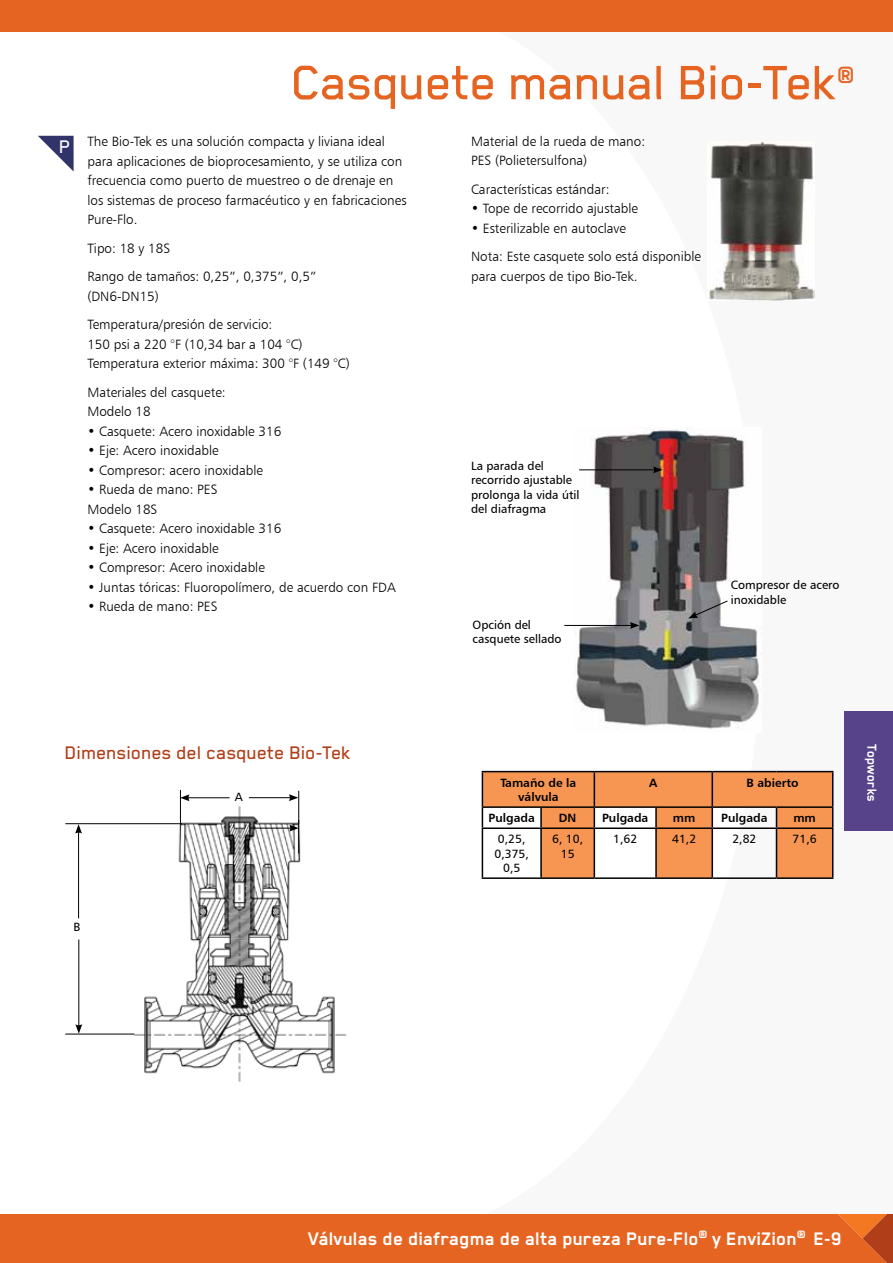
<style>
.page{position:relative;width:893px;height:1263px;background:#fff}
.page>*{position:absolute;margin:0;border:0;box-sizing:border-box;transform-origin:0 0}
.t1{font:500 55.5px "Blender Pro";letter-spacing:-.01em;color:#e66422}
.t2{font:700 21px "Blender Pro";color:#fff}
.t3{font:500 21px "Blender Pro";color:#b03f19}
.t4{font:500 21px "Blender Pro";color:#fff}
.t5{font:700 15px "Blender Pro";color:#fff}
.t6{font:13.5px/19.5px "Humanist 777 BT Light B";color:#000}
.t7{font:12px/14.4px "Humanist 777 BT Roman B";color:#000}
.t8{font:12px/14.4px "Humanist 777 BT Bold B";color:#000;text-align:center}
</style>
<div class="page">
<div style="left:0;top:1214px;width:893px;height:49px;background:#e66422"></div>
<div style="left:0;top:0;width:893px;height:32px;background:#e66422"></div>
<img style="left:574px;top:428px;width:187px;height:301px">
<img style="left:708px;top:141px;width:106px;height:159px">
<hr style="left:579px;top:469px;width:76px;height:1px;background:#000">
<svg style="left:653px;top:466px;width:10px;height:7px"></svg>
<svg style="left:688px;top:600px;width:40px;height:18px"></svg>
<hr style="left:78px;top:831px;width:1px;height:87px;background:#000">
<svg style="left:75px;top:824px;width:7px;height:10px"></svg>
<hr style="left:78px;top:939px;width:1px;height:87px;background:#000">
<svg style="left:75px;top:1024px;width:7px;height:10px"></svg>
<img style="left:130px;top:802px;width:217px;height:280px">
<hr style="left:564px;top:625px;width:68px;height:1px;background:#000">
<svg style="left:630px;top:622px;width:9px;height:7px"></svg>
<hr style="left:482px;top:771px;width:59px;height:1px;background:#000">
<hr style="left:541px;top:771px;width:53px;height:1px;background:#000">
<hr style="left:594px;top:771px;width:62px;height:1px;background:#000">
<hr style="left:656px;top:771px;width:56px;height:1px;background:#000">
<hr style="left:712px;top:771px;width:64px;height:1px;background:#000">
<hr style="left:776px;top:771px;width:57px;height:1px;background:#000">
<svg style="left:482px;top:772px;width:351px;height:105px"></svg>
<hr style="left:482px;top:827px;width:59px;height:2px;background:#000">
<hr style="left:482px;top:829px;width:1px;height:48px;background:#000">
<hr style="left:541px;top:827px;width:53px;height:2px;background:#000">
<hr style="left:540px;top:829px;width:2px;height:48px;background:#000">
<hr style="left:594px;top:827px;width:62px;height:2px;background:#000">
<hr style="left:594px;top:829px;width:1px;height:48px;background:#000">
<hr style="left:656px;top:827px;width:56px;height:2px;background:#000">
<hr style="left:655px;top:829px;width:2px;height:48px;background:#000">
<hr style="left:712px;top:827px;width:64px;height:2px;background:#000">
<hr style="left:711px;top:829px;width:2px;height:48px;background:#000">
<hr style="left:776px;top:827px;width:57px;height:2px;background:#000">
<hr style="left:776px;top:829px;width:1px;height:48px;background:#000">
<hr style="left:832px;top:829px;width:1px;height:48px;background:#000">
<hr style="left:482px;top:877px;width:59px;height:2px;background:#000">
<hr style="left:541px;top:877px;width:53px;height:2px;background:#000">
<hr style="left:594px;top:877px;width:62px;height:2px;background:#000">
<hr style="left:656px;top:877px;width:56px;height:2px;background:#000">
<hr style="left:712px;top:877px;width:64px;height:2px;background:#000">
<hr style="left:776px;top:877px;width:57px;height:2px;background:#000">
<hr style="left:65px;top:823px;width:117px;height:1px;background:#000">
<hr style="left:65px;top:1034px;width:69px;height:1px;background:#000">
<hr style="left:249px;top:828px;width:43px;height:1px;background:#000">
<svg style="left:289px;top:825px;width:9px;height:6px"></svg>
<hr style="left:187px;top:797px;width:43px;height:1px;background:#000">
<svg style="left:181px;top:794px;width:9px;height:7px"></svg>
<hr style="left:180px;top:790px;width:1px;height:33px;background:#000">
<hr style="left:298px;top:791px;width:1px;height:33px;background:#000">
<hr style="left:298px;top:820px;width:1px;height:33px;background:#000">
<svg style="left:38px;top:136px;width:36px;height:36px"></svg>
<hr style="left:249px;top:797px;width:42px;height:1px;background:#000">
<svg style="left:289px;top:794px;width:9px;height:7px"></svg>
<div style="left:845px;top:711px;width:48px;height:120px;background:#56438a"></div>
<h2 class="t4" style="left:60px;top:136px;width:13px">P</h2>
<h1 class="t1" style="left:292px;top:53px;width:565px">Casquete manual Bio-Tek<sup>®</sup></h1>
<p class="t6" style="left:87px;top:131px;width:321px">The Bio-Tek es una solución compacta y liviana ideal para aplicaciones de bioprocesamiento, y se utiliza con frecuencia como puerto de muestreo o de drenaje en los sistemas de proceso farmacéutico y en fabricaciones Pure-Flo.</p>
<p class="t6" style="left:87px;top:233px;width:230px;line-height:28.5px">Tipo: 18 y 18S<br>Rango de tamaños: 0,25”, 0,375”, 0,5”</p>
<p class="t6" style="left:87px;top:281px;width:186px;line-height:28.5px">(DN6-DN15)<br>Temperatura/presión de servicio:</p>
<p class="t6" style="left:87px;top:334px;width:264px">150 psi a 220 °F (10,34 bar a 104 °C)<br>Temperatura exterior máxima: 300 °F (149 °C)</p>
<p class="t6" style="left:87px;top:382px;width:140px">Materiales del casquete:<br>Modelo 18</p>
<p class="t6" style="left:87px;top:421px;width:195px">• Casquete: Acero inoxidable 316</p>
<p class="t6" style="left:87px;top:440px;width:133px">• Eje: Acero inoxidable</p>
<p class="t6" style="left:87px;top:460px;width:177px">• Compresor: acero inoxidable</p>
<p class="t6" style="left:87px;top:479px;width:132px">• Rueda de mano: PES<br>Modelo 18S</p>
<p class="t6" style="left:87px;top:518px;width:195px">• Casquete: Acero inoxidable 316</p>
<p class="t6" style="left:87px;top:538px;width:133px">• Eje: Acero inoxidable</p>
<p class="t6" style="left:87px;top:557px;width:179px">• Compresor: Acero inoxidable</p>
<p class="t6" style="left:87px;top:577px;width:310px">• Juntas tóricas: Fluoropolímero, de acuerdo con FDA</p>
<p class="t6" style="left:87px;top:596px;width:132px">• Rueda de mano: PES</p>
<p class="t6" style="left:471px;top:131px;width:176px">Material de la rueda de mano:<br>PES (Polietersulfona)</p>
<p class="t6" style="left:471px;top:179px;width:140px">Características estándar:</p>
<p class="t6" style="left:471px;top:199px;width:169px">• Tope de recorrido ajustable</p>
<p class="t6" style="left:471px;top:214px;width:231px;line-height:28.5px">• Esterilizable en autoclave<br>Nota: Este casquete solo está disponible</p>
<p class="t6" style="left:471px;top:266px;width:168px">para cuerpos de tipo Bio-Tek.</p>
<p class="t7" style="left:471px;top:458px;width:110px">La parada del recorrido ajustable prolonga la vida útil del diafragma</p>
<p class="t7" style="left:473px;top:617px;width:91px">Opción del casquete sellado</p>
<p class="t7" style="left:731px;top:578px;width:110px">Compresor de acero inoxidable</p>
<h2 class="t3" style="left:65px;top:741px;width:288px">Dimensiones del casquete Bio-Tek</h2>
<p class="t7" style="left:74px;top:919px;width:8px">B</p>
<p class="t7" style="left:235px;top:789px;width:9px">A</p>
<p class="t8" style="left:500px;top:775px;width:77px">Tamaño de la válvula</p>
<p class="t8" style="left:649px;top:775px;width:10px">A</p>
<p class="t8" style="left:746px;top:775px;width:54px">B abierto</p>
<p class="t8" style="left:489px;top:810px;width:48px">Pulgada</p>
<p class="t8" style="left:559px;top:810px;width:19px">DN</p>
<p class="t8" style="left:602px;top:810px;width:48px">Pulgada</p>
<p class="t8" style="left:673px;top:810px;width:24px">mm</p>
<p class="t8" style="left:721px;top:810px;width:48px">Pulgada</p>
<p class="t8" style="left:793px;top:810px;width:24px">mm</p>
<p class="t7" style="left:494px;top:832px;width:36px;text-align:center">0,25,<br>0,375,<br>0,5</p>
<p class="t7" style="left:552px;top:832px;width:32px;text-align:center">6, 10,<br>15</p>
<p class="t7" style="left:613px;top:832px;width:26px">1,62</p>
<p class="t7" style="left:672px;top:832px;width:26px">41,2</p>
<p class="t7" style="left:732px;top:832px;width:26px">2,82</p>
<p class="t7" style="left:792px;top:832px;width:26px">71,6</p>
<p class="t5" style="left:880px;top:744px;width:60px;rotate:90deg">Topworks</p>
<h2 class="t2" style="left:309px;top:1227px;width:535px">Válvulas de diafragma de alta pureza Pure-Flo<sup>®</sup> y EnviZion<sup>®</sup> E-9</h2>
</div>
